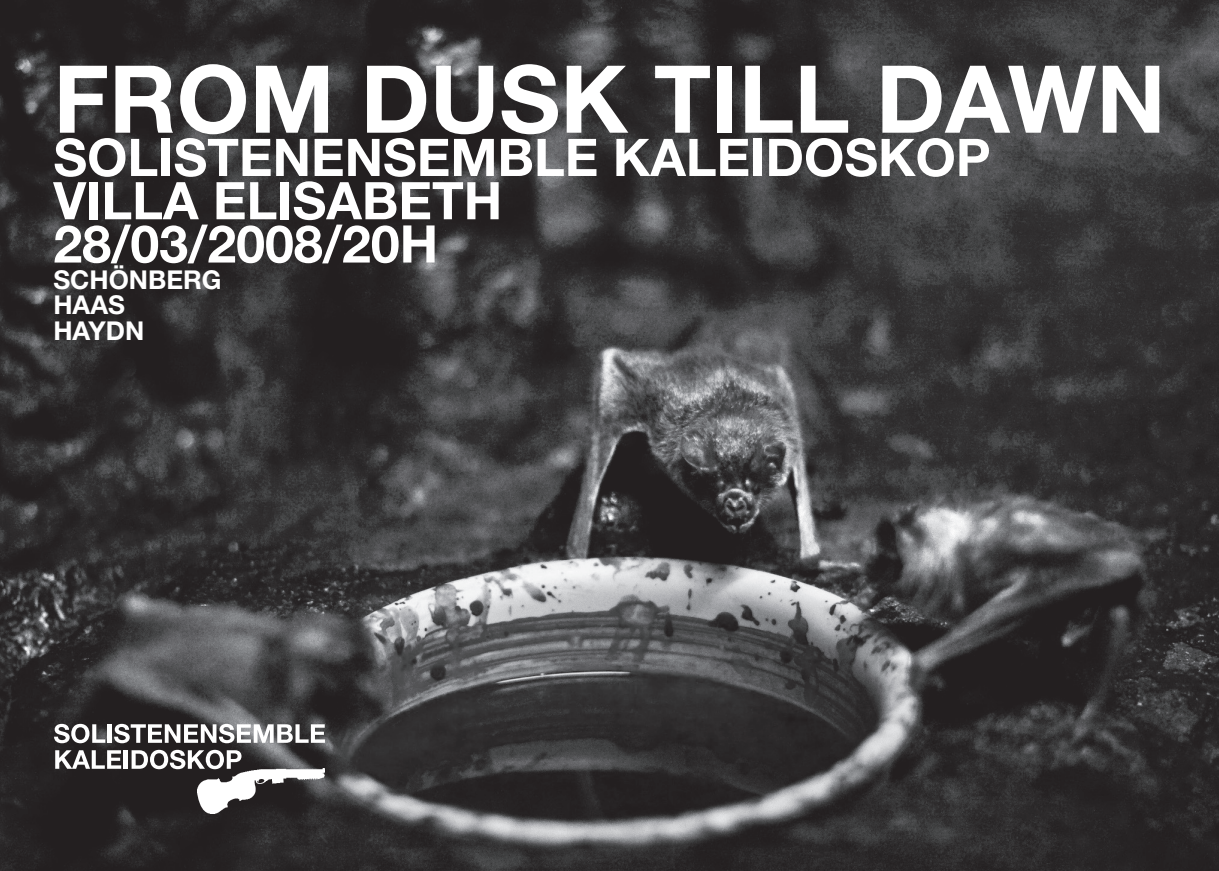
<style>
.page{position:relative;width:1219px;height:871px;background:#fff}
.page>*{position:absolute;margin:0;border:0;box-sizing:border-box;transform-origin:0 0}
.t1{font:700 93.7px "Helvetica Neue LT Std";color:#fff}
.t2{font:700 51.9px/43.2px "Helvetica Neue LT Std";color:#fff}
.t3{font:700 25.9px/25.9px "Helvetica Neue LT Std";color:#fff}
</style>
<div class="page">
<img style="left:0;top:0;width:1219px;height:870px">
<img style="left:197px;top:768px;width:128px;height:45px">
<svg style="left:54px;top:723px;width:51px;height:20px"></svg>
<hr style="left:108px;top:724px;width:4px;height:18px;background:#fff">
<svg style="left:114px;top:723px;width:211px;height:20px"></svg>
<svg style="left:55px;top:750px;width:66px;height:18px"></svg>
<hr style="left:124px;top:750px;width:4px;height:18px;background:#fff">
<svg style="left:132px;top:749px;width:109px;height:20px"></svg>
<h1 class="t1" style="left:53px;top:41px;width:1114px">FROM DUSK TILL DAWN</h1>
<p class="t2" style="left:53px;top:135px;width:938px">SOLISTENENSEMBLE KALEIDOSKOP<br>VILLA ELISABETH<br>28/03/2008/20H</p>
<p class="t3" style="left:53px;top:266px;width:170px">SCHÖNBERG<br>HAAS<br>HAYDN</p>
</div>
